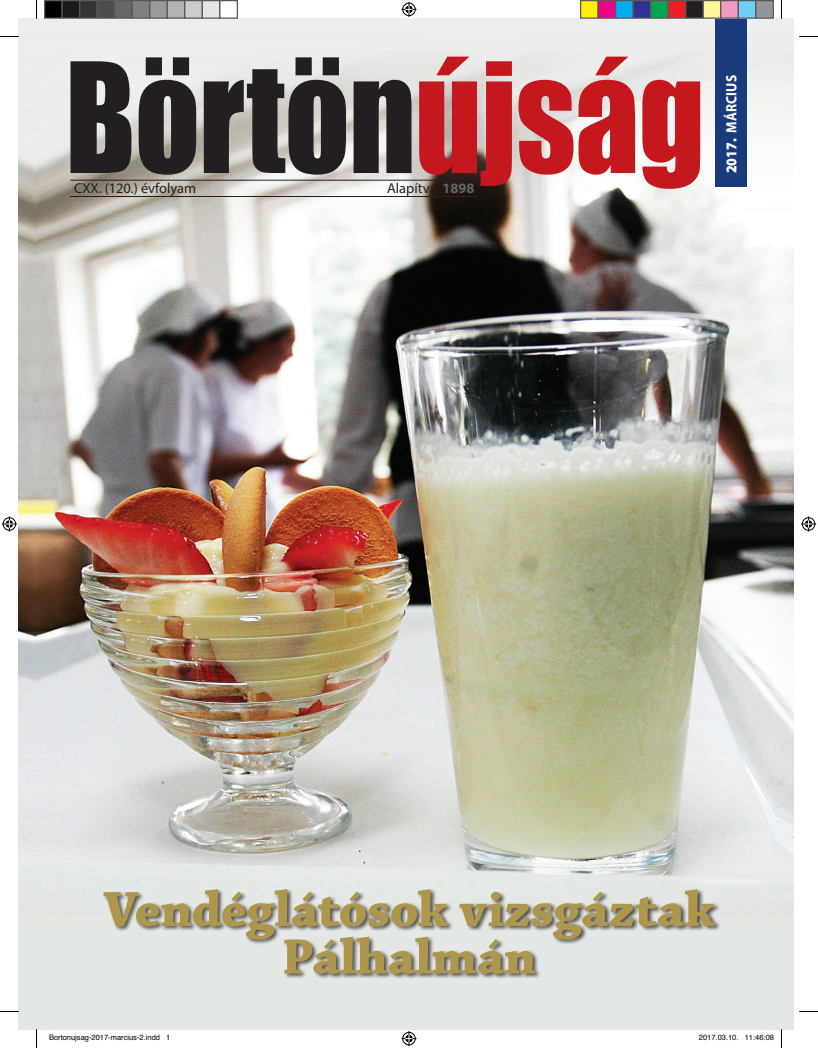
<style>
.page{position:relative;width:818px;height:1048px;background:#fff}
.page>*{position:absolute;margin:0;border:0;box-sizing:border-box;transform-origin:0 0}
.t1{font:141.25px "Impact";letter-spacing:-.005em;color:#231f20;scale:.9 1}
.t2{font:52.5px/47.5px "Chaparral Pro Bold Subh";color:#ae964d;text-align:center}
.t3{font:700 15px "Myriad Pro";letter-spacing:.02em;color:#fff;scale:.9 1}
.t4{font:14.38px "Myriad Pro";color:#231f20}
.t5{font:7.5px "Helvetica";color:#000}
.s1{color:#c5171e}
.s2{font-weight:700;color:#636366}
.s3{font-weight:900}
</style>
<div class="page">
<img style="left:36px;top:19px;width:757px;height:1010px">
<img style="left:19px;top:19px;width:17px;height:1010px">
<div style="left:714px;top:19px;width:32px;height:167px;background:#193b7b"></div>
<div style="left:102px;top:888px;width:618px;height:91px;background:#231f20;opacity:.75"></div>
<hr style="left:70px;top:180px;width:406px;height:1px;background:#231f20">
<hr style="left:70px;top:196px;width:406px;height:1px;background:#231f20">
<svg style="left:0;top:36px;width:19px;height:1px"></svg>
<svg style="left:799px;top:36px;width:18px;height:1px"></svg>
<svg style="left:0;top:1010px;width:19px;height:2px"></svg>
<svg style="left:799px;top:1011px;width:18px;height:1px"></svg>
<svg style="left:36px;top:0;width:1px;height:19px"></svg>
<svg style="left:36px;top:1029px;width:1px;height:18px"></svg>
<svg style="left:401px;top:2px;width:15px;height:15px"></svg>
<svg style="left:401px;top:1031px;width:15px;height:14px"></svg>
<svg style="left:2px;top:516px;width:15px;height:15px"></svg>
<svg style="left:801px;top:516px;width:14px;height:15px"></svg>
<div style="left:45px;top:1px;width:17px;height:17px;background:#000"></div>
<div style="left:44px;top:0;width:19px;height:19px;border:1px solid #595959"></div>
<div style="left:62px;top:1px;width:18px;height:17px;background:#1a1a1a"></div>
<div style="left:61px;top:0;width:19px;height:19px;border:1px solid #595959"></div>
<div style="left:80px;top:1px;width:17px;height:17px;background:#333"></div>
<div style="left:79px;top:0;width:19px;height:19px;border:1px solid #595959"></div>
<div style="left:97px;top:1px;width:18px;height:17px;background:#4d4d4d"></div>
<div style="left:96px;top:0;width:19px;height:19px;border:1px solid #595959"></div>
<div style="left:115px;top:1px;width:17px;height:17px;background:#666"></div>
<div style="left:114px;top:0;width:19px;height:19px;border:1px solid #595959"></div>
<div style="left:132px;top:1px;width:18px;height:17px;background:#808080"></div>
<div style="left:131px;top:0;width:19px;height:19px;border:1px solid #595959"></div>
<div style="left:150px;top:1px;width:17px;height:17px;background:#999"></div>
<div style="left:149px;top:0;width:19px;height:19px;border:1px solid #595959"></div>
<div style="left:167px;top:1px;width:18px;height:17px;background:#b3b3b3"></div>
<div style="left:166px;top:0;width:19px;height:19px;border:1px solid #595959"></div>
<div style="left:185px;top:1px;width:17px;height:17px;background:#ccc"></div>
<div style="left:184px;top:0;width:19px;height:19px;border:1px solid #595959"></div>
<div style="left:202px;top:1px;width:18px;height:17px;background:#e6e6e6"></div>
<div style="left:201px;top:0;width:19px;height:19px;border:1px solid #595959"></div>
<div style="left:219px;top:0;width:19px;height:19px;border:1px solid #595959"></div>
<div style="left:580px;top:1px;width:17px;height:17px;background:#fff101"></div>
<div style="left:579px;top:0;width:19px;height:19px;border:1px solid #595959"></div>
<div style="left:597px;top:1px;width:18px;height:17px;background:#ed028c"></div>
<div style="left:597px;top:0;width:19px;height:19px;border:1px solid #595959"></div>
<div style="left:615px;top:1px;width:17px;height:17px;background:#00aeef"></div>
<div style="left:614px;top:0;width:19px;height:19px;border:1px solid #595959"></div>
<div style="left:632px;top:1px;width:18px;height:17px;background:#2e3092"></div>
<div style="left:632px;top:0;width:19px;height:19px;border:1px solid #595959"></div>
<div style="left:650px;top:1px;width:17px;height:17px;background:#00a54f"></div>
<div style="left:649px;top:0;width:19px;height:19px;border:1px solid #595959"></div>
<div style="left:667px;top:1px;width:18px;height:17px;background:#ee1d23"></div>
<div style="left:667px;top:0;width:19px;height:19px;border:1px solid #595959"></div>
<div style="left:685px;top:1px;width:17px;height:17px;background:#231f20"></div>
<div style="left:684px;top:0;width:19px;height:19px;border:1px solid #595959"></div>
<div style="left:702px;top:1px;width:18px;height:17px;background:#fff79a"></div>
<div style="left:702px;top:0;width:19px;height:19px;border:1px solid #595959"></div>
<div style="left:720px;top:1px;width:17px;height:17px;background:#f499c2"></div>
<div style="left:719px;top:0;width:19px;height:19px;border:1px solid #595959"></div>
<div style="left:737px;top:1px;width:18px;height:17px;background:#6bcff6"></div>
<div style="left:737px;top:0;width:19px;height:19px;border:1px solid #595959"></div>
<div style="left:755px;top:1px;width:17px;height:17px;background:#939598"></div>
<div style="left:754px;top:0;width:19px;height:19px;border:1px solid #595959"></div>
<h1 class="t1" style="left:65px;top:8px;width:711px">Börtön<span class="s1">újság</span></h1>
<h3 class="t4" style="left:74px;top:179px;width:123px">CXX. (120.) évfolyam</h3>
<h3 class="t4" style="left:387px;top:179px;width:89px">Alapítva: <span class="s2">1898</span></h3>
<h3 class="t3" style="left:721px;top:173px;width:111px;rotate:-90deg"><span class="s3">2017.</span> MÁRCIUS</h3>
<h2 class="t2" style="left:103px;top:887px;width:612px">Vendéglátósok vizsgáztak<br>Pálhalmán</h2>
<p class="t5" style="left:49px;top:1031px;width:123px">Bortonujsag-2017-marcius-2.indd 1</p>
<p class="t5" style="left:698px;top:1031px;width:77px">2017.03.10. 11:46:08</p>
</div>
